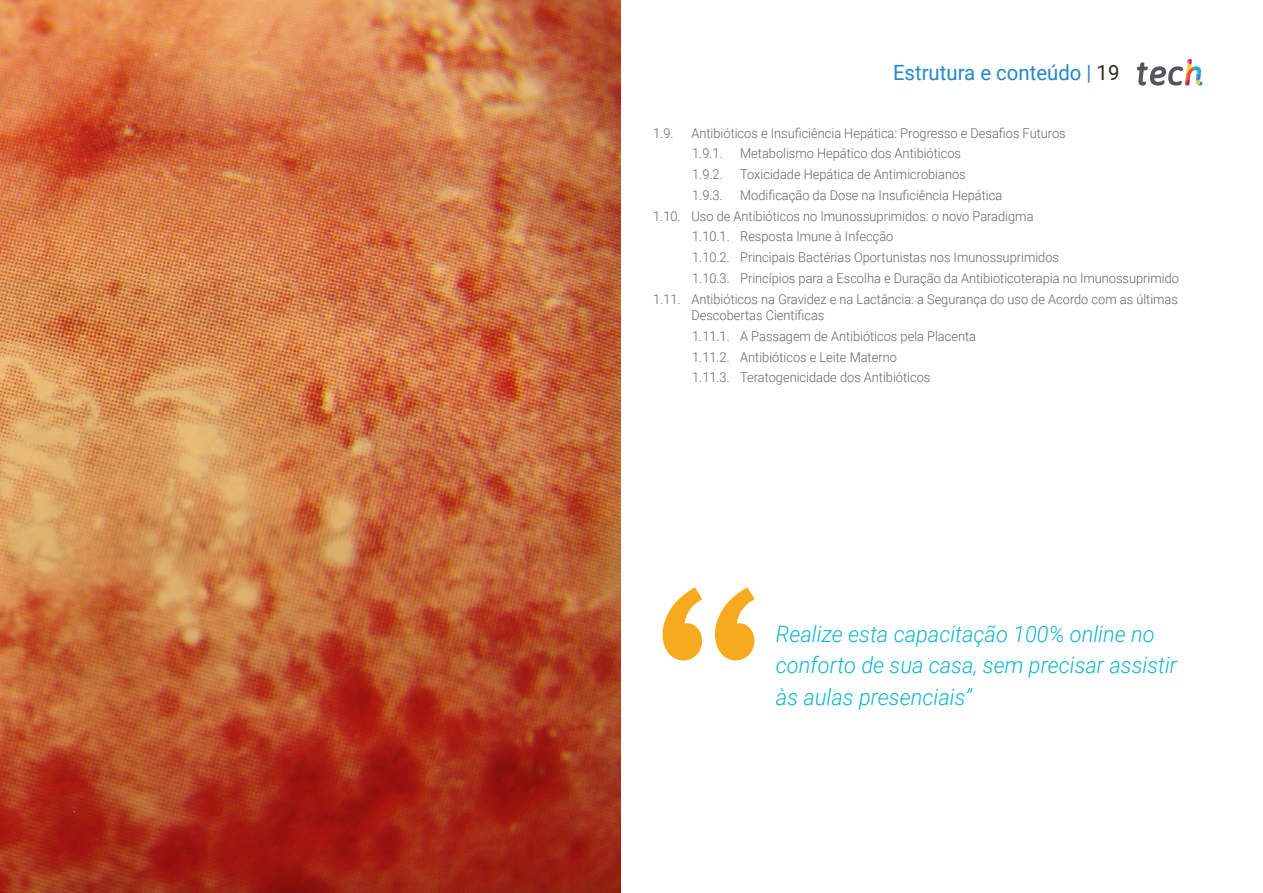
<style>
.page{position:relative;width:1263px;height:893px;background:#fff}
.page>*{position:absolute;margin:0;border:0;box-sizing:border-box;transform-origin:0 0}
.t1{font:italic 300 22.5px/31.5px "Roboto";color:#0fb6cf}
.t2{font:21px "Roboto";color:#2488c9}
.t3{font:300 13.5px/20.7px "Roboto";color:#61646a;scale:.95 1}
.s1{color:#312e20}
</style>
<div class="page">
<img style="left:0;top:0;width:621px;height:893px">
<svg style="left:662px;top:587px;width:93px;height:73px"></svg>
<svg style="left:1137px;top:59px;width:65px;height:27px"></svg>
<h2 class="t2" style="left:893px;top:57px;width:228px">Estrutura e conteúdo | <span class="s1">19</span></h2>
<p class="t3" style="left:653px;top:122px;width:23px">1.9.</p>
<p class="t3" style="left:691px;top:122px;width:395px">Antibióticos e Insuficiência Hepática: Progresso e Desafios Futuros<br>1.9.1.</p>
<p class="t3" style="left:740px;top:143px;width:234px">Metabolismo Hepático dos Antibióticos</p>
<p class="t3" style="left:692px;top:164px;width:34px">1.9.2.</p>
<p class="t3" style="left:740px;top:164px;width:239px">Toxicidade Hepática de Antimicrobianos</p>
<p class="t3" style="left:692px;top:184px;width:34px">1.9.3.</p>
<p class="t3" style="left:740px;top:184px;width:277px">Modificação da Dose na Insuficiência Hepática</p>
<p class="t3" style="left:653px;top:205px;width:402px">1.10. Uso de Antibióticos no Imunossuprimidos: o novo Paradigma</p>
<p class="t3" style="left:692px;top:226px;width:213px">1.10.1. Resposta Imune à Infecção</p>
<p class="t3" style="left:692px;top:247px;width:388px">1.10.2. Principais Bactérias Oportunistas nos Imunossuprimidos</p>
<p class="t3" style="left:692px;top:267px;width:514px">1.10.3. Princípios para a Escolha e Duração da Antibioticoterapia no Imunossuprimido</p>
<p class="t3" style="left:653px;top:288px;width:554px">1.11. Antibióticos na Gravidez e na Lactância: a Segurança do uso de Acordo com as últimas</p>
<p class="t3" style="left:691px;top:305px;width:301px">Descobertas Científicas<br>1.11.1. A Passagem de Antibióticos pela Placenta 1.11.2. Antibióticos e Leite Materno<br>1.11.3. Teratogenicidade dos Antibióticos</p>
<h1 class="t1" style="left:776px;top:617px;width:403px">Realize esta capacitação 100% online no conforto de sua casa, sem precisar assistir às aulas presenciais”</h1>
</div>
